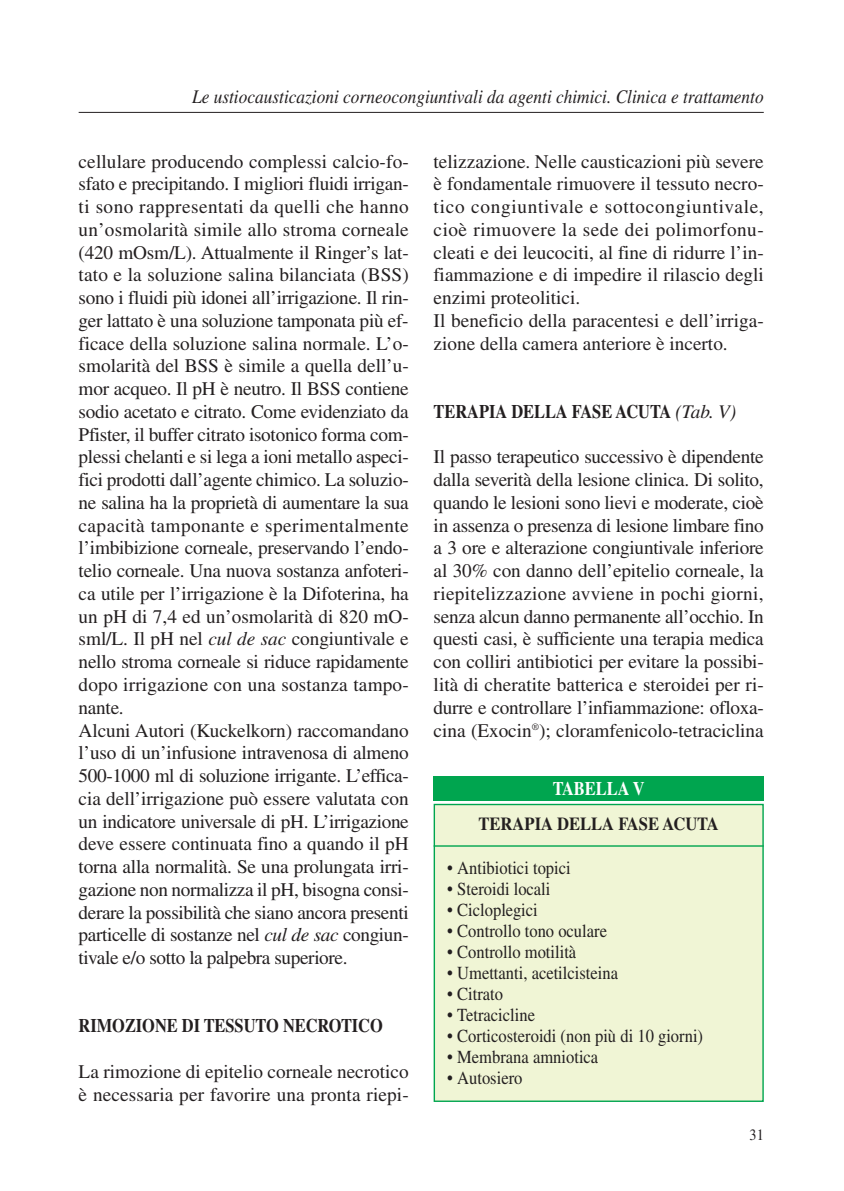
<style>
.page{position:relative;width:844px;height:1191px;background:#fff}
.page>*{position:absolute;margin:0;border:0;box-sizing:border-box;transform-origin:0 0}
.t1{font:19.25px/22.8px "Times";letter-spacing:-.005em;color:#231f20}
.t2{font:italic 19.25px "Times";color:#231f20;scale:.9 1}
.t3{font:700 19.25px "Times";color:#231f20;scale:.85 1}
.t4{font:700 19.25px "Times";color:#fff;scale:.85 1}
.t5{font:18.38px "Times";color:#231f20;scale:.9 1}
.t6{font:700 18.38px "Times";color:#231f20;scale:.9 1}
.t7{font:15.75px "Times";color:#231f20;scale:.9 1}
.s1{font-style:italic}
.s2{font-weight:400;font-style:italic}
</style>
<div class="page">
<hr style="left:79px;top:112px;width:684px;height:1px;background:#231f20">
<div style="left:434px;top:804px;width:328px;height:297px;background:#f0f5d5"></div>
<div style="left:433px;top:804px;width:330px;height:298px;border:1px solid #00a54f"></div>
<div style="left:433px;top:776px;width:330px;height:25px;background:#00a54f"></div>
<hr style="left:433px;top:845px;width:330px;height:1px;background:#00a54f">
<p class="t2" style="left:192px;top:90px;width:636px">Le ustiocausticazioni corneocongiuntivali da agenti chimici. Clinica e trattamento</p>
<p class="t1" style="left:79px;top:151px;width:332px">cellulare producendo complessi calcio-fo&shy;sfato e precipitando. I migliori fluidi irrigan&shy;ti sono rappresentati da quelli che hanno un’osmolarità simile allo stroma corneale (420 mOsm/L). Attualmente il Ringer’s lat&shy;tato e la soluzione salina bilanciata (BSS) sono i fluidi più idonei all’irrigazione. Il rin&shy;ger lattato è una soluzione tamponata più ef&shy;ficace della soluzione salina normale. L’o&shy;smolarità del BSS è simile a quella dell’u&shy;mor acqueo. Il pH è neutro. Il BSS contiene sodio acetato e citrato. Come evidenziato da Pfister, il buffer citrato isotonico forma com&shy;plessi chelanti e si lega a ioni metallo aspeci&shy;fici prodotti dall’agente chimico. La soluzio&shy;ne salina ha la proprietà di aumentare la sua capacità tamponante e sperimentalmente l’imbibizione corneale, preservando l’endo&shy;telio corneale. Una nuova sostanza anfoteri&shy;ca utile per l’irrigazione è la Difoterina, ha un pH di 7,4 ed un’osmolarità di 820 mO&shy;sml/L. Il pH nel <span class="s1">cul de sac</span> congiuntivale e nello stroma corneale si riduce rapidamente dopo irrigazione con una sostanza tampo&shy;nante.<br>Alcuni Autori (Kuckelkorn) raccomandano l’uso di un’infusione intravenosa di almeno 500-1000 ml di soluzione irrigante. L’effica&shy;cia dell’irrigazione può essere valutata con un indicatore universale di pH. L’irrigazione deve essere continuata fino a quando il pH torna alla normalità. Se una prolungata irri&shy;gazione non normalizza il pH, bisogna consi&shy;derare la possibilità che siano ancora presenti particelle di sostanze nel <span class="s1">cul de sac</span> congiun&shy;tivale e/o sotto la palpebra superiore.</p>
<p class="t3" style="left:79px;top:1019px;width:359px">RIMOZIONE DI TESSUTO NECROTICO</p>
<p class="t1" style="left:79px;top:1061px;width:331px">La rimozione di epitelio corneale necrotico è necessaria per favorire una pronta riepi-</p>
<p class="t1" style="left:433px;top:151px;width:331px">telizzazione. Nelle causticazioni più severe è fondamentale rimuovere il tessuto necro&shy;tico congiuntivale e sottocongiuntivale, cioè rimuovere la sede dei polimorfonu&shy;cleati e dei leucociti, al fine di ridurre l’in&shy;fiammazione e di impedire il rilascio degli enzimi proteolitici.<br>Il beneficio della paracentesi e dell’irriga&shy;zione della camera anteriore è incerto.</p>
<p class="t3" style="left:433px;top:404px;width:357px">TERAPIA DELLA FASE ACUTA <span class="s2">(Tab. V)</span></p>
<p class="t1" style="left:433px;top:447px;width:331px;text-align:justify">Il passo terapeutico successivo è dipendente dalla severità della lesione clinica. Di solito, quando le lesioni sono lievi e moderate, cioè in assenza o presenza di lesione limbare fino a 3 ore e alterazione congiuntivale inferiore al 30% con danno dell’epitelio corneale, la riepitelizzazione avviene in pochi giorni, senza alcun danno permanente all’occhio. In questi casi, è sufficiente una terapia medica con colliri antibiotici per evitare la possibi&shy;lità di cheratite batterica e steroidei per ri&shy;durre e controllare l’infiammazione: ofloxa&shy;cina (Exocin<sup>®</sup>); cloramfenicolo-tetraciclina</p>
<p class="t4" style="left:552px;top:782px;width:110px">TABELLA V</p>
<p class="t6" style="left:478px;top:817px;width:268px">TERAPIA DELLA FASE ACUTA</p>
<p class="t5" style="left:447px;top:861px;width:139px">• Antibiotici topici</p>
<p class="t5" style="left:447px;top:882px;width:116px">• Steroidi locali</p>
<p class="t5" style="left:447px;top:903px;width:102px">• Cicloplegici</p>
<p class="t5" style="left:447px;top:924px;width:179px">• Controllo tono oculare</p>
<p class="t5" style="left:447px;top:945px;width:145px">• Controllo motilità</p>
<p class="t5" style="left:447px;top:966px;width:191px">• Umettanti, acetilcisteina</p>
<p class="t5" style="left:447px;top:987px;width:64px">• Citrato</p>
<p class="t5" style="left:447px;top:1008px;width:99px">• Tetracicline</p>
<p class="t5" style="left:447px;top:1029px;width:286px">• Corticosteroidi (non più di 10 giorni)</p>
<p class="t5" style="left:447px;top:1050px;width:169px">• Membrana amniotica</p>
<p class="t5" style="left:447px;top:1071px;width:85px">• Autosiero</p>
<p class="t7" style="left:749px;top:1129px;width:17px">31</p>
</div>
